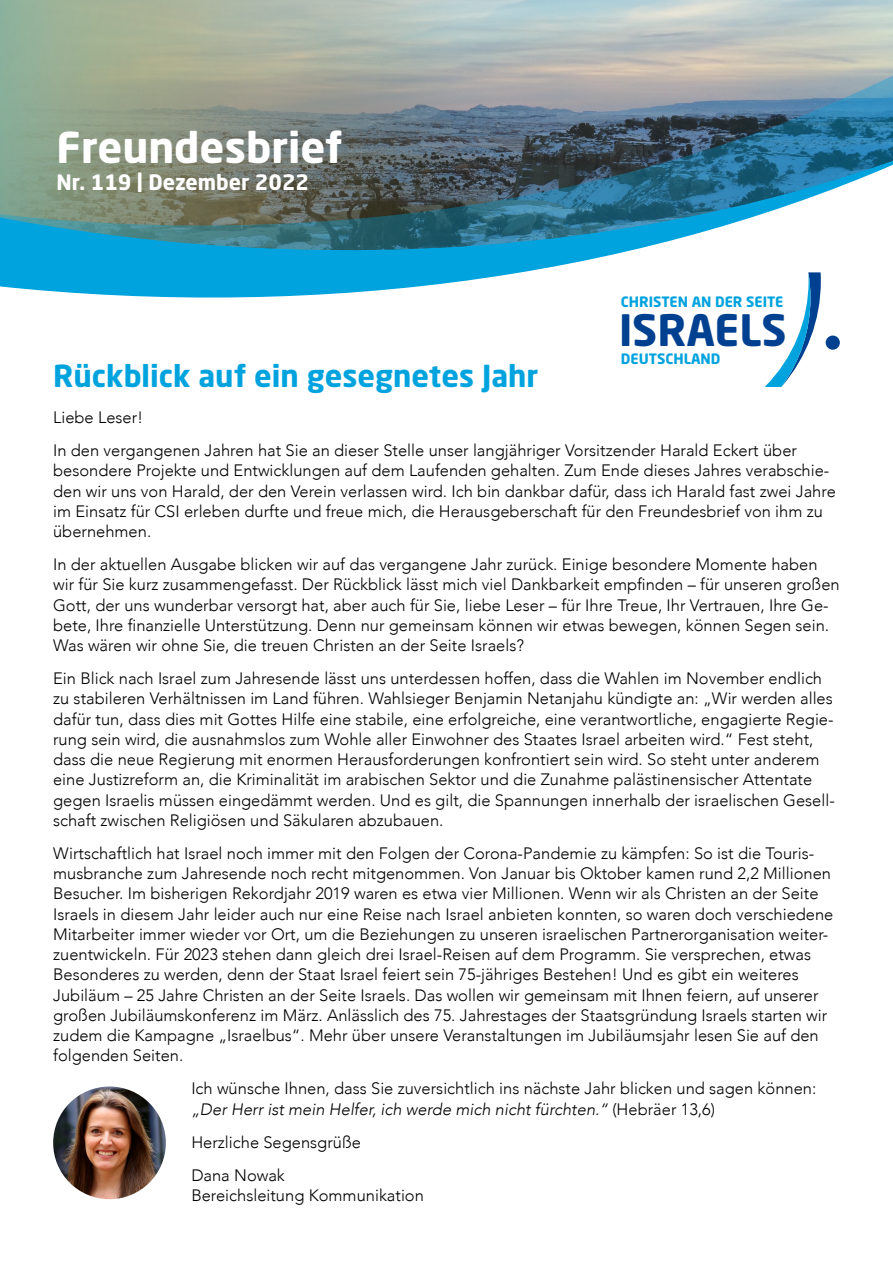
<style>
.page{position:relative;width:893px;height:1263px;background:#fff}
.page>*{position:absolute;margin:0;border:0;box-sizing:border-box;transform-origin:0 0}
.t1{font:700 42.75px "Neo Sans Std";color:#004090}
.t2{font:700 42px "Neo Sans Std";color:#fff}
.t3{font:700 30px "Neo Sans Std";color:#00a3de}
.t4{font:700 21px "Neo Sans Std";color:#fff}
.t5{font:300 16.5px/20.2px "Avenir";color:#000}
.t6{font:700 14.1px "Neo Sans Std";color:#00a3de}
.s1{font-style:italic}
</style>
<div class="page">
<svg style="left:0;top:267px;width:552px;height:31px;fill:#00a3de"></svg>
<img style="left:0;top:44px;width:893px;height:223px">
<div style="left:826px;top:336px;width:14px;height:14px;background:#004090;border-radius:50%"></div>
<svg style="left:765px;top:272px;width:56px;height:115px"></svg>
<img style="left:53px;top:1086px;width:113px;height:113px;border-radius:56px">
<h2 class="t2" style="left:57px;top:120px;width:288px">Freundesbrief</h2>
<p class="t4" style="left:57px;top:168px;width:254px">Nr. 119 | Dezember 2022</p>
<p class="t6" style="left:621px;top:293px;width:164px">CHRISTEN AN DER SEITE</p>
<h1 class="t1" style="left:619px;top:303px;width:169px">ISRAELS</h1>
<p class="t6" style="left:621px;top:349px;width:101px">DEUTSCHLAND</p>
<h3 class="t3" style="left:53px;top:357px;width:487px">Rückblick auf ein gesegnetes Jahr</h3>
<p class="t5" style="left:53px;top:401px;width:745px;line-height:33px">Liebe Leser!<br>In den vergangenen Jahren hat Sie an dieser Stelle unser langjähriger Vorsitzender Harald Eckert über</p>
<p class="t5" style="left:53px;top:461px;width:784px">besondere Projekte und Entwicklungen auf dem Laufenden gehalten. Zum Ende dieses Jahres verabschie&shy;den wir uns von Harald, der den Verein verlassen wird. Ich bin dankbar dafür, dass ich Harald fast zwei Jahre im Einsatz für CSI erleben durfte und freue mich, die Herausgeberschaft für den Freundesbrief von ihm zu übernehmen.</p>
<p class="t5" style="left:53px;top:554px;width:788px">In der aktuellen Ausgabe blicken wir auf das vergangene Jahr zurück. Einige besondere Momente haben wir für Sie kurz zusammengefasst. Der Rückblick lässt mich viel Dankbarkeit empfinden – für unseren großen Gott, der uns wunderbar versorgt hat, aber auch für Sie, liebe Leser – für Ihre Treue, Ihr Vertrauen, Ihre Ge&shy;bete, Ihre finanzielle Unterstützung. Denn nur gemeinsam können wir etwas bewegen, können Segen sein.<br>Was wären wir ohne Sie, die treuen Christen an der Seite Israels?</p>
<p class="t5" style="left:53px;top:668px;width:783px">Ein Blick nach Israel zum Jahresende lässt uns unterdessen hoffen, dass die Wahlen im November endlich zu stabileren Verhältnissen im Land führen. Wahlsieger Benjamin Netanjahu kündigte an: „Wir werden alles dafür tun, dass dies mit Gottes Hilfe eine stabile, eine erfolgreiche, eine verantwortliche, engagierte Regie&shy;rung sein wird, die ausnahmslos zum Wohle aller Einwohner des Staates Israel arbeiten wird.“ Fest steht, dass die neue Regierung mit enormen Herausforderungen konfrontiert sein wird. So steht unter anderem eine Justizreform an, die Kriminalität im arabischen Sektor und die Zunahme palästinensischer Attentate gegen Israelis müssen eingedämmt werden. Und es gilt, die Spannungen innerhalb der israelischen Gesell&shy;schaft zwischen Religiösen und Säkularen abzubauen.</p>
<p class="t5" style="left:53px;top:843px;width:782px">Wirtschaftlich hat Israel noch immer mit den Folgen der Corona-Pandemie zu kämpfen: So ist die Touris&shy;musbranche zum Jahresende noch recht mitgenommen. Von Januar bis Oktober kamen rund 2,2 Millionen Besucher. Im bisherigen Rekordjahr 2019 waren es etwa vier Millionen. Wenn wir als Christen an der Seite Israels in diesem Jahr leider auch nur eine Reise nach Israel anbieten konnten, so waren doch verschiedene Mitarbeiter immer wieder vor Ort, um die Beziehungen zu unseren israelischen Partnerorganisation weiter&shy;zuentwickeln. Für 2023 stehen dann gleich drei Israel-Reisen auf dem Programm. Sie versprechen, etwas Besonderes zu werden, denn der Staat Israel feiert sein 75-jähriges Bestehen! Und es gibt ein weiteres Jubiläum – 25 Jahre Christen an der Seite Israels. Das wollen wir gemeinsam mit Ihnen feiern, auf unserer großen Jubiläumskonferenz im März. Anlässlich des 75. Jahrestages der Staatsgründung Israels starten wir zudem die Kampagne „Israelbus“. Mehr über unsere Veranstaltungen im Jubiläumsjahr lesen Sie auf den folgenden Seiten.</p>
<p class="t5" style="left:191px;top:1078px;width:626px">Ich wünsche Ihnen, dass Sie zuversichtlich ins nächste Jahr blicken und sagen können: <span class="s1">„Der Herr ist mein Helfer, ich werde mich nicht fürchten.“</span> (Hebräer 13,6)</p>
<p class="t5" style="left:191px;top:1125px;width:171px;line-height:33px">Herzliche Segensgrüße<br>Dana Nowak</p>
<p class="t5" style="left:191px;top:1185px;width:234px">Bereichsleitung Kommunikation</p>
</div>
